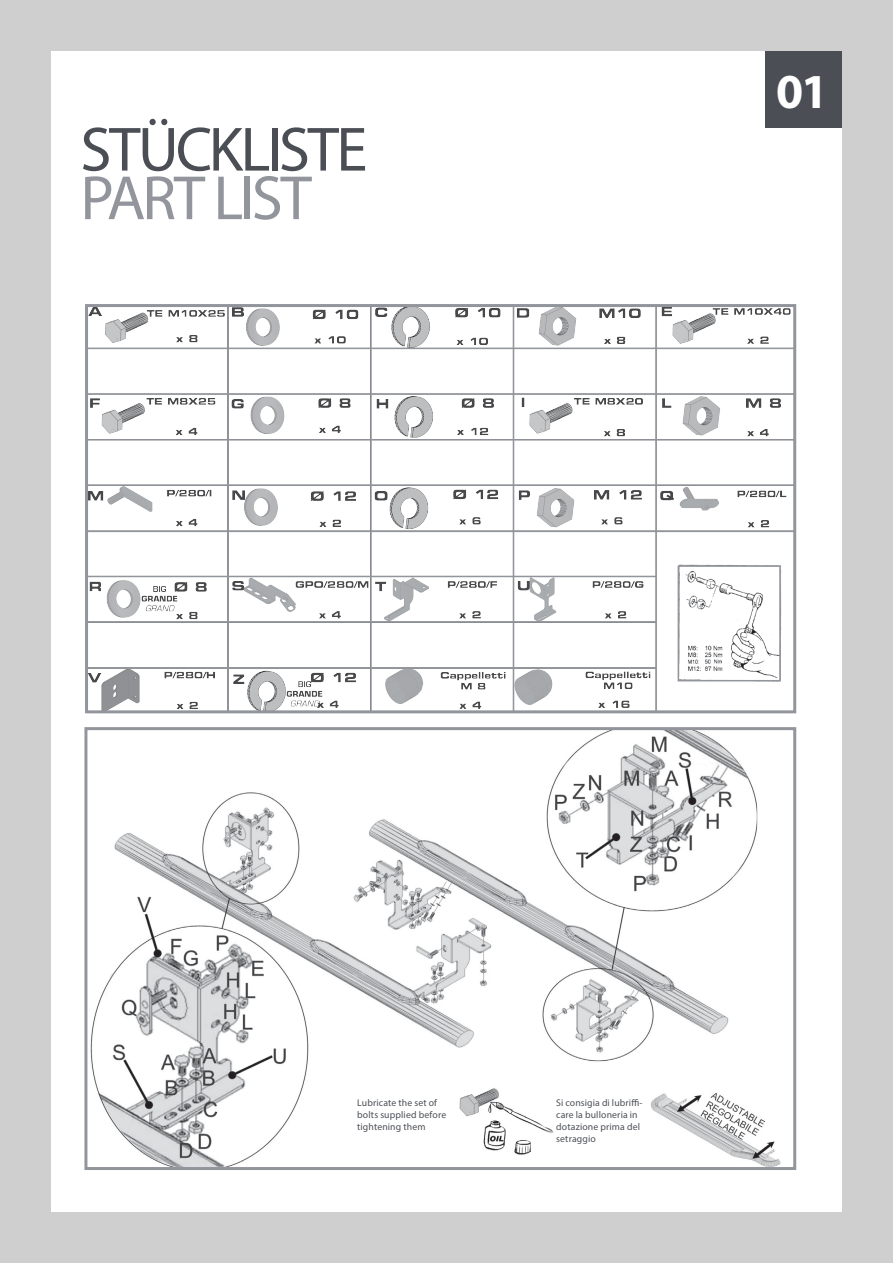
<style>
.page{position:relative;width:893px;height:1263px;background:#cecfce}
.page>*{position:absolute;margin:0;border:0;box-sizing:border-box;transform-origin:0 0}
.t1{font:63px "Myriad Pro";letter-spacing:-.04em;color:#4b4f55}
.t2{font:63px "Myriad Pro";letter-spacing:-.05em;color:#92969c}
.t3{font:700 49.05px "Myriad Pro";color:#fff}
.t4{font:9.75px/12px "Myriad Pro";letter-spacing:.015em;color:#4b4f55}
</style>
<div class="page">
<div style="left:51px;top:51px;width:791px;height:1161px;background:#fff"></div>
<div style="left:765px;top:51px;width:77px;height:77px;background:#4b4f55"></div>
<img style="left:90px;top:731px;width:691px;height:435px">
<div style="left:84px;top:727px;width:712px;height:443px;border:3px solid #92969c"></div>
<img style="left:89px;top:308px;width:703px;height:401px">
<div style="left:85px;top:304px;width:711px;height:409px;border:3px solid #92969c"></div>
<hr style="left:227px;top:305px;width:2px;height:406px;background:#92969c">
<hr style="left:370px;top:304px;width:2px;height:407px;background:#92969c">
<hr style="left:513px;top:304px;width:1px;height:407px;background:#92969c">
<hr style="left:655px;top:304px;width:2px;height:407px;background:#92969c">
<hr style="left:86px;top:348px;width:708px;height:1px;background:#92969c">
<hr style="left:86px;top:393px;width:708px;height:2px;background:#92969c">
<hr style="left:86px;top:439px;width:709px;height:2px;background:#92969c">
<hr style="left:86px;top:484px;width:709px;height:2px;background:#92969c">
<hr style="left:86px;top:531px;width:709px;height:1px;background:#92969c">
<hr style="left:86px;top:576px;width:569px;height:1px;background:#92969c">
<hr style="left:86px;top:621px;width:570px;height:2px;background:#92969c">
<div style="left:678px;top:565px;width:103px;height:116px;border:2px solid #92969c"></div>
<hr style="left:86px;top:667px;width:570px;height:2px;background:#92969c">
<h1 class="t1" style="left:80px;top:111px;width:288px">STÜCKLISTE</h1>
<h1 class="t2" style="left:80px;top:159px;width:233px">PART LIST</h1>
<h2 class="t3" style="left:776px;top:59px;width:54px">01</h2>
<p class="t4" style="left:357px;top:1096px;width:91px">Lubricate the set of bolts supplied before tightening them</p>
<p class="t4" style="left:556px;top:1096px;width:88px">Si consigia di lubriffi&shy;care la bulloneria in dotazione prima del setraggio</p>
</div>
